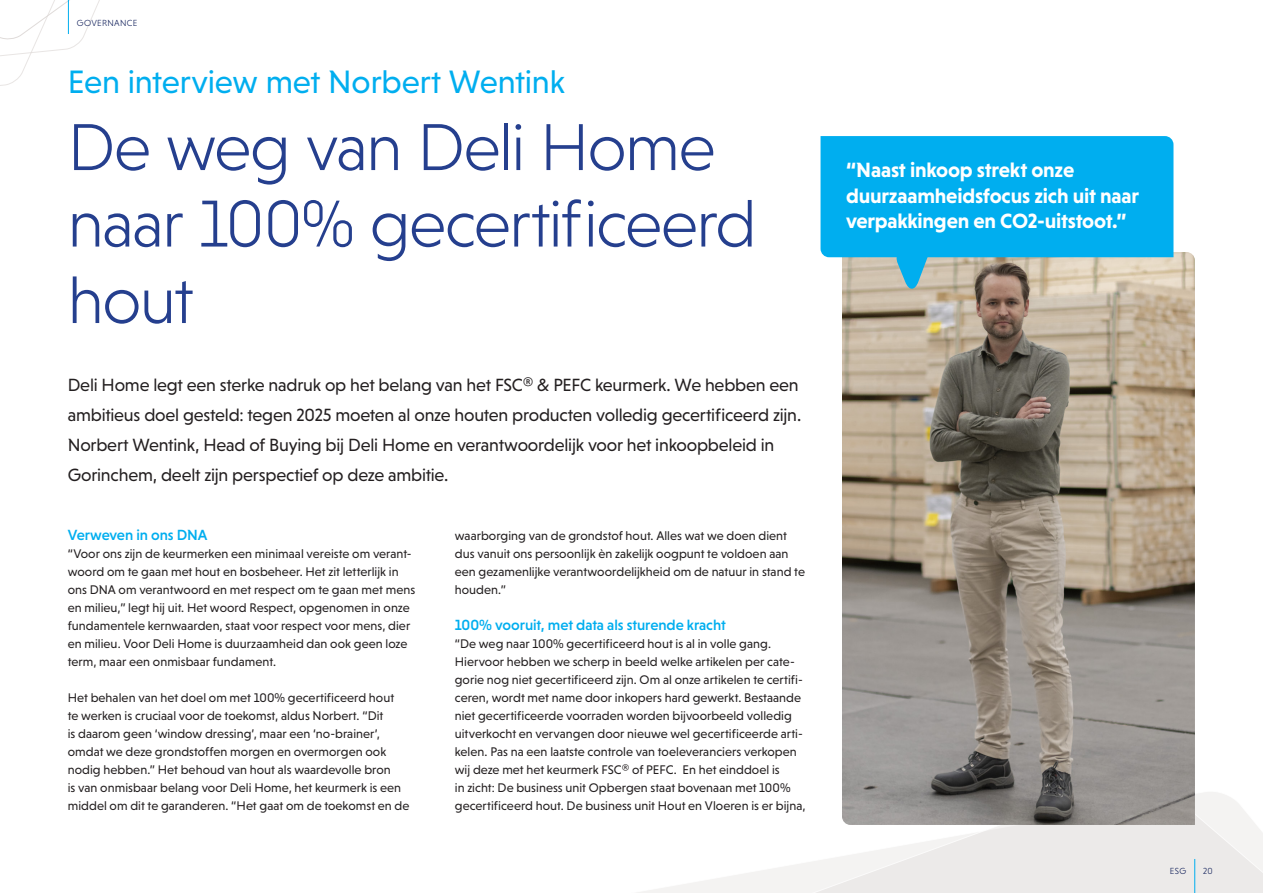
<style>
.page{position:relative;width:1263px;height:893px;background:#fff}
.page>*{position:absolute;margin:0;border:0;box-sizing:border-box;transform-origin:0 0}
.t1{font:300 67.5px/76.5px "Niveau Grotesk";letter-spacing:-.025em;color:#253f8e}
.t2{font:33px "Niveau Grotesk";letter-spacing:-.005em;color:#00aeef}
.t3{font:700 21px/25.2px "Niveau Grotesk";letter-spacing:-.01em;color:#fff}
.t4{font:18px/30px "Niveau Grotesk";letter-spacing:-.01em;color:#231f20}
.t5{font:500 15px "Niveau Grotesk";letter-spacing:-.005em;color:#00aeef}
.t6{font:12.75px/18px "Niveau Grotesk";letter-spacing:.005em;color:#231f20}
.t7{font:300 9px "Niveau Grotesk";letter-spacing:.03em;color:#081754}
</style>
<div class="page">
<svg style="left:0;top:0;width:100px;height:86px"></svg>
<svg style="left:637px;top:792px;width:626px;height:101px"></svg>
<hr style="left:1194px;top:859px;width:1px;height:34px;background:#00aeef">
<hr style="left:68px;top:0;width:1px;height:34px;background:#00aeef">
<img style="left:842px;top:252px;width:353px;height:573px">
<svg style="left:820px;top:136px;width:353px;height:155px;background:#2ab1e1"></svg>
<p class="t7" style="left:77px;top:17px;width:62px">GOVERNANCE</p>
<h2 class="t2" style="left:68px;top:63px;width:499px">Een interview met Norbert Wentink</h2>
<h1 class="t1" style="left:68px;top:109px;width:690px">De weg van Deli Home naar 100% gecertificeerd hout</h1>
<p class="t4" style="left:68px;top:370px;width:735px">Deli Home legt een sterke nadruk op het belang van het FSC® &amp; PEFC keurmerk. We hebben een ambitieus doel gesteld: tegen 2025 moeten al onze houten producten volledig gecertificeerd zijn.<br>Norbert Wentink, Head of Buying bij Deli Home en verantwoordelijk voor het inkoopbeleid in Gorinchem, deelt zijn perspectief op deze ambitie.</p>
<p class="t5" style="left:68px;top:526px;width:141px">Verweven in ons DNA</p>
<p class="t6" style="left:68px;top:545px;width:349px">“Voor ons zijn de keurmerken een minimaal vereiste om verant&shy;woord om te gaan met hout en bosbeheer. Het zit letterlijk in ons DNA om verantwoord en met respect om te gaan met mens en milieu,” legt hij uit. Het woord Respect, opgenomen in onze fundamentele kernwaarden, staat voor respect voor mens, dier en milieu. Voor Deli Home is duurzaamheid dan ook geen loze term, maar een onmisbaar fundament.</p>
<p class="t6" style="left:68px;top:689px;width:343px">Het behalen van het doel om met 100% gecertificeerd hout<br>te werken is cruciaal voor de toekomst, aldus Norbert. “Dit<br>is daarom geen ‘window dressing’, maar een ‘no-brainer’, omdat we deze grondstoffen morgen en overmorgen ook nodig hebben.” Het behoud van hout als waardevolle bron<br>is van onmisbaar belang voor Deli Home, het keurmerk is een middel om dit te garanderen. “Het gaat om de toekomst en de</p>
<p class="t6" style="left:455px;top:527px;width:352px">waarborging van de grondstof hout. Alles wat we doen dient dus vanuit ons persoonlijk èn zakelijk oogpunt te voldoen aan een gezamenlijke verantwoordelijkheid om de natuur in stand te houden.”</p>
<p class="t5" style="left:455px;top:616px;width:272px">100% vooruit, met data als sturende kracht</p>
<p class="t6" style="left:455px;top:635px;width:352px">“De weg naar 100% gecertificeerd hout is al in volle gang.<br>Hiervoor hebben we scherp in beeld welke artikelen per cate&shy;gorie nog niet gecertificeerd zijn. Om al onze artikelen te certifi&shy;ceren, wordt met name door inkopers hard gewerkt. Bestaande niet gecertificeerde voorraden worden bijvoorbeeld volledig uitverkocht en vervangen door nieuwe wel gecertificeerde arti&shy;kelen. Pas na een laatste controle van toeleveranciers verkopen wij deze met het keurmerk FSC® of PEFC. En het einddoel is<br>in zicht: De business unit Opbergen staat bovenaan met 100% gecertificeerd hout. De business unit Hout en Vloeren is er bijna,</p>
<h3 class="t3" style="left:846px;top:157px;width:295px">“Naast inkoop strekt onze duurzaamheidsfocus zich uit naar verpakkingen en CO2-uitstoot.”</h3>
<p class="t7" style="left:1170px;top:866px;width:18px">ESG</p>
<p class="t7" style="left:1203px;top:866px;width:11px">20</p>
</div>
